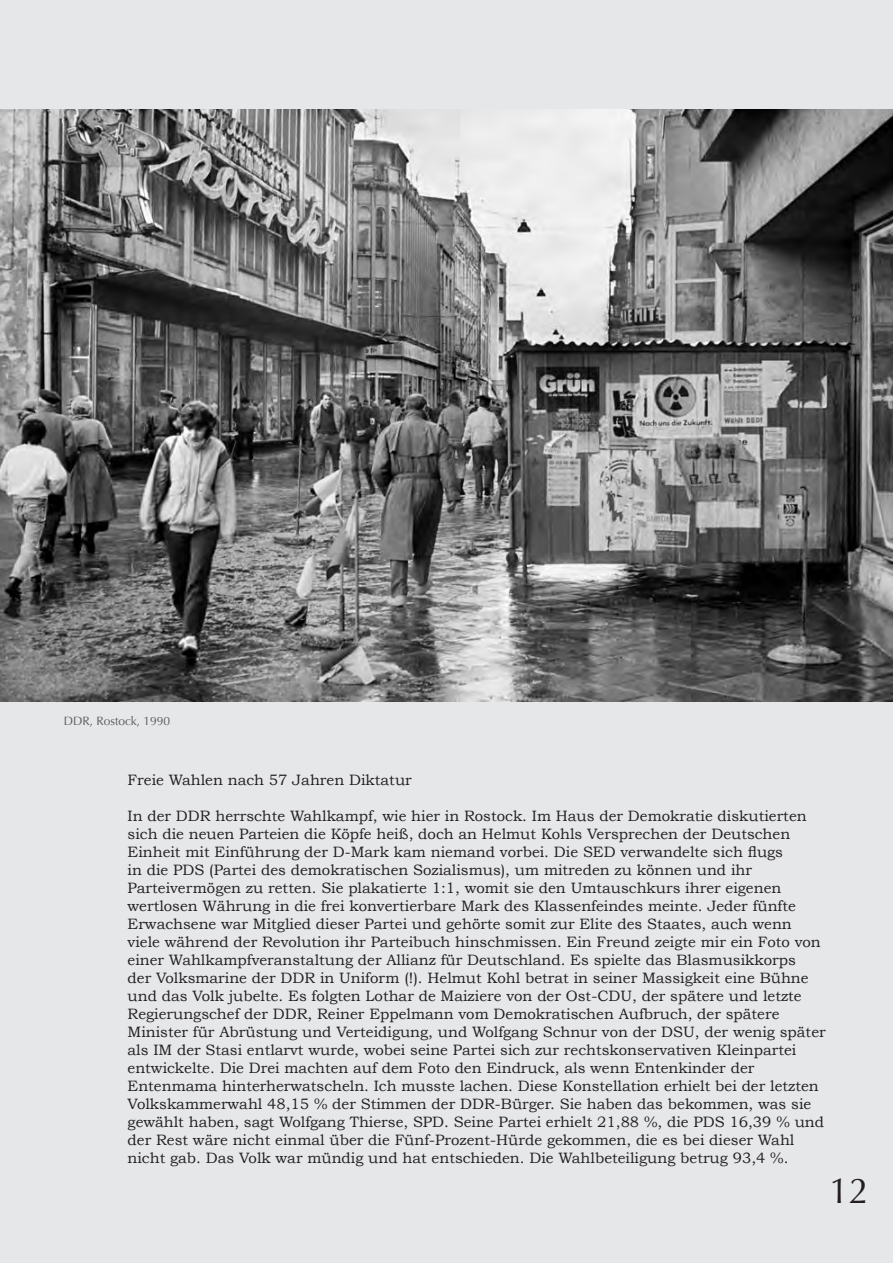
<style>
.page{position:relative;width:893px;height:1263px;background:#fff}
.page>*{position:absolute;margin:0;border:0;box-sizing:border-box;transform-origin:0 0}
.t1{font:36px "Optima";color:#231f20}
.t2{font:15px/18px "Bookman Old Style";color:#231f20}
.t3{font:12px "Optima";color:#57585a}
</style>
<div class="page">
<div style="left:1px;top:1px;width:891px;height:1261px;background:#e6e7e9"></div>
<img style="left:0;top:109px;width:893px;height:593px">
<p class="t3" style="left:64px;top:714px;width:108px">DDR, Rostock, 1990</p>
<p class="t2" style="left:128px;top:770px;width:286px">Freie Wahlen nach 57 Jahren Diktatur</p>
<p class="t2" style="left:128px;top:806px;width:700px">In der DDR herrschte Wahlkampf, wie hier in Rostock. Im Haus der Demokratie diskutierten sich die neuen Parteien die Köpfe heiß, doch an Helmut Kohls Versprechen der Deutschen Einheit mit Einführung der D-Mark kam niemand vorbei. Die SED verwandelte sich flugs<br>in die PDS (Partei des demokratischen Sozialismus), um mitreden zu können und ihr Parteivermögen zu retten. Sie plakatierte 1:1, womit sie den Umtauschkurs ihrer eigenen wertlosen Währung in die frei konvertierbare Mark des Klassenfeindes meinte. Jeder fünfte Erwachsene war Mitglied dieser Partei und gehörte somit zur Elite des Staates, auch wenn viele während der Revolution ihr Parteibuch hinschmissen. Ein Freund zeigte mir ein Foto von einer Wahlkampfveranstaltung der Allianz für Deutschland. Es spielte das Blasmusikkorps<br>der Volksmarine der DDR in Uniform (!). Helmut Kohl betrat in seiner Massigkeit eine Bühne und das Volk jubelte. Es folgten Lothar de Maiziere von der Ost-CDU, der spätere und letzte Regierungschef der DDR, Reiner Eppelmann vom Demokratischen Aufbruch, der spätere Minister für Abrüstung und Verteidigung, und Wolfgang Schnur von der DSU, der wenig später als IM der Stasi entlarvt wurde, wobei seine Partei sich zur rechtskonservativen Kleinpartei entwickelte. Die Drei machten auf dem Foto den Eindruck, als wenn Entenkinder der Entenmama hinterherwatscheln. Ich musste lachen. Diese Konstellation erhielt bei der letzten Volkskammerwahl 48,15 % der Stimmen der DDR-Bürger. Sie haben das bekommen, was sie gewählt haben, sagt Wolfgang Thierse, SPD. Seine Partei erhielt 21,88 %, die PDS 16,39 % und der Rest wäre nicht einmal über die Fünf-Prozent-Hürde gekommen, die es bei dieser Wahl nicht gab. Das Volk war mündig und hat entschieden. Die Wahlbeteiligung betrug 93,4 %.</p>
<h1 class="t1" style="left:829px;top:1169px;width:42px">12</h1>
</div>
